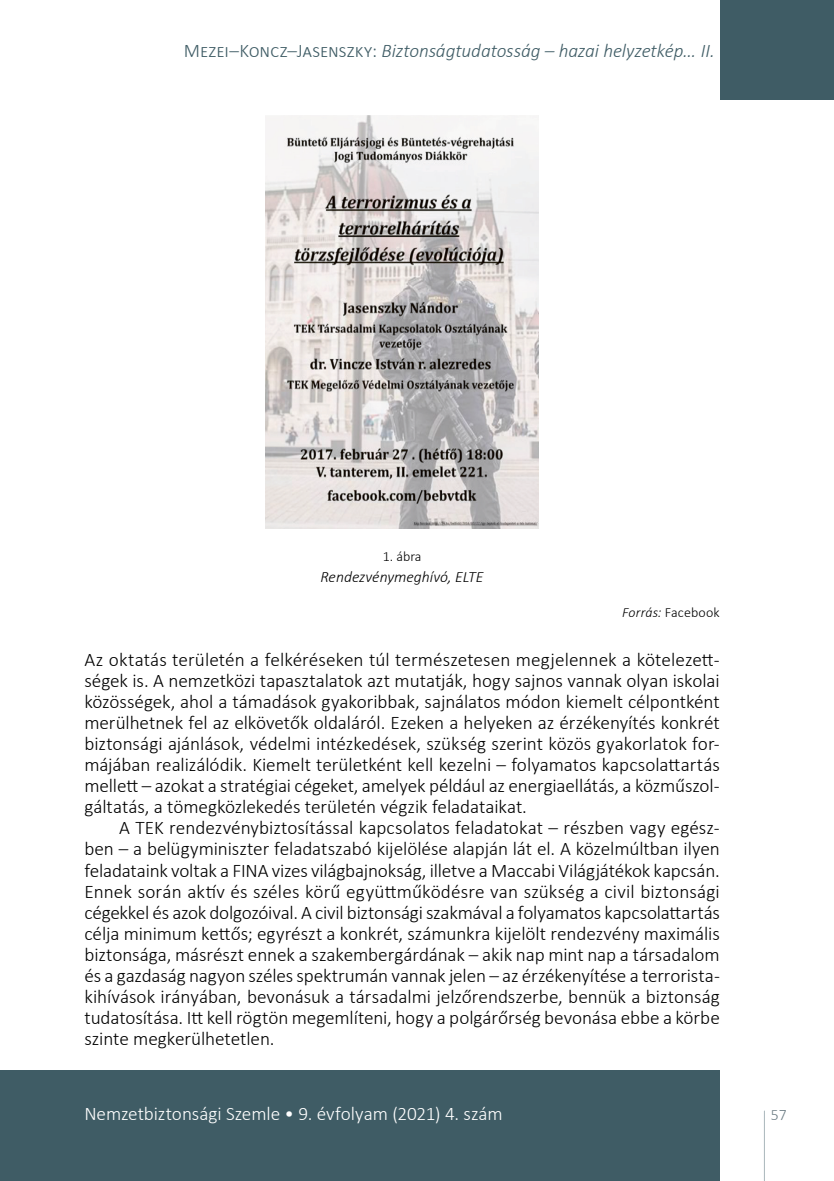
<style>
.page{position:relative;width:834px;height:1181px;background:#fff}
.page>*{position:absolute;margin:0;border:0;box-sizing:border-box;transform-origin:0 0}
.t1{font:300 19.25px/21px "Calibri";letter-spacing:-.005em;color:#000;text-align:justify}
.t2{font:italic 300 19.25px "Calibri";letter-spacing:-.005em;color:#3f5c65}
.t3{font:300 19.25px "Calibri";letter-spacing:-.005em;color:#fff}
.t4{font:italic 300 15.75px "Calibri";color:#000}
.t5{font:300 15.75px "Calibri";color:#6c7c84}
.t6{font:300 14px "Calibri";letter-spacing:.005em;color:#000}
.s1{font-style:normal}
.s2{font-style:italic}
</style>
<div class="page">
<svg style="left:764px;top:1110px;width:1px;height:71px"></svg>
<div style="left:719px;top:0;width:114px;height:99px;background:#3f5c65"></div>
<div style="left:0;top:1070px;width:719px;height:111px;background:#3f5c65"></div>
<img style="left:265px;top:116px;width:273px;height:413px">
<p class="t2" style="left:184px;top:39px;width:532px"><span class="s1">Mezei–Koncz–Jasenszky:</span> Biztonságtudatosság – hazai helyzetkép… II.</p>
<p class="t6" style="left:382px;top:548px;width:40px">1. ábra</p>
<p class="t4" style="left:320px;top:567px;width:164px">Rendezvénymeghívó, ELTE</p>
<p class="t6" style="left:622px;top:603px;width:99px"><span class="s2">Forrás:</span> Facebook</p>
<p class="t1" style="left:84px;top:649px;width:636px">Az oktatás területén a felkéréseken túl természetesen megjelennek a kötelezett&shy;ségek is. A nemzetközi tapasztalatok azt mutatják, hogy sajnos vannak olyan iskolai közösségek, ahol a támadások gyakoribbak, sajnálatos módon kiemelt célpontként merülhetnek fel az elkövetők oldaláról. Ezeken a helyeken az érzékenyítés konkrét biztonsági ajánlások, védelmi intézkedések, szükség szerint közös gyakorlatok for&shy;májában realizálódik. Kiemelt területként kell kezelni – folyamatos kapcsolattartás mellett – azokat a stratégiai cégeket, amelyek például az energiaellátás, a közműszol&shy;gáltatás, a tömegközlekedés területén végzik feladataikat.</p>
<p class="t1" style="left:84px;top:817px;width:637px;text-indent:35px">A TEK rendezvénybiztosítással kapcsolatos feladatokat – részben vagy egész&shy;ben – a belügyminiszter feladatszabó kijelölése alapján lát el. A közelmúltban ilyen feladataink voltak a FINA vizes világbajnokság, illetve a Maccabi Világjátékok kapcsán.<br>Ennek során aktív és széles körű együttműködésre van szükség a civil biztonsági cégekkel és azok dolgozóival. A civil biztonsági szakmával a folyamatos kapcsolattartás célja minimum kettős; egyrészt a konkrét, számunkra kijelölt rendezvény maximális biztonsága, másrészt ennek a szakembergárdának – akik nap mint nap a társadalom és a gazdaság nagyon széles spektrumán vannak jelen – az érzékenyítése a terrorista&shy;kihívások irányában, bevonásuk a társadalmi jelzőrendszerbe, bennük a biztonság tudatosítása. Itt kell rögtön megemlíteni, hogy a polgárőrség bevonása ebbe a körbe szinte megkerülhetetlen.</p>
<p class="t3" style="left:84px;top:1102px;width:420px">Nemzetbiztonsági Szemle • 9. évfolyam (2021) 4. szám</p>
<p class="t5" style="left:770px;top:1105px;width:17px">57</p>
</div>
